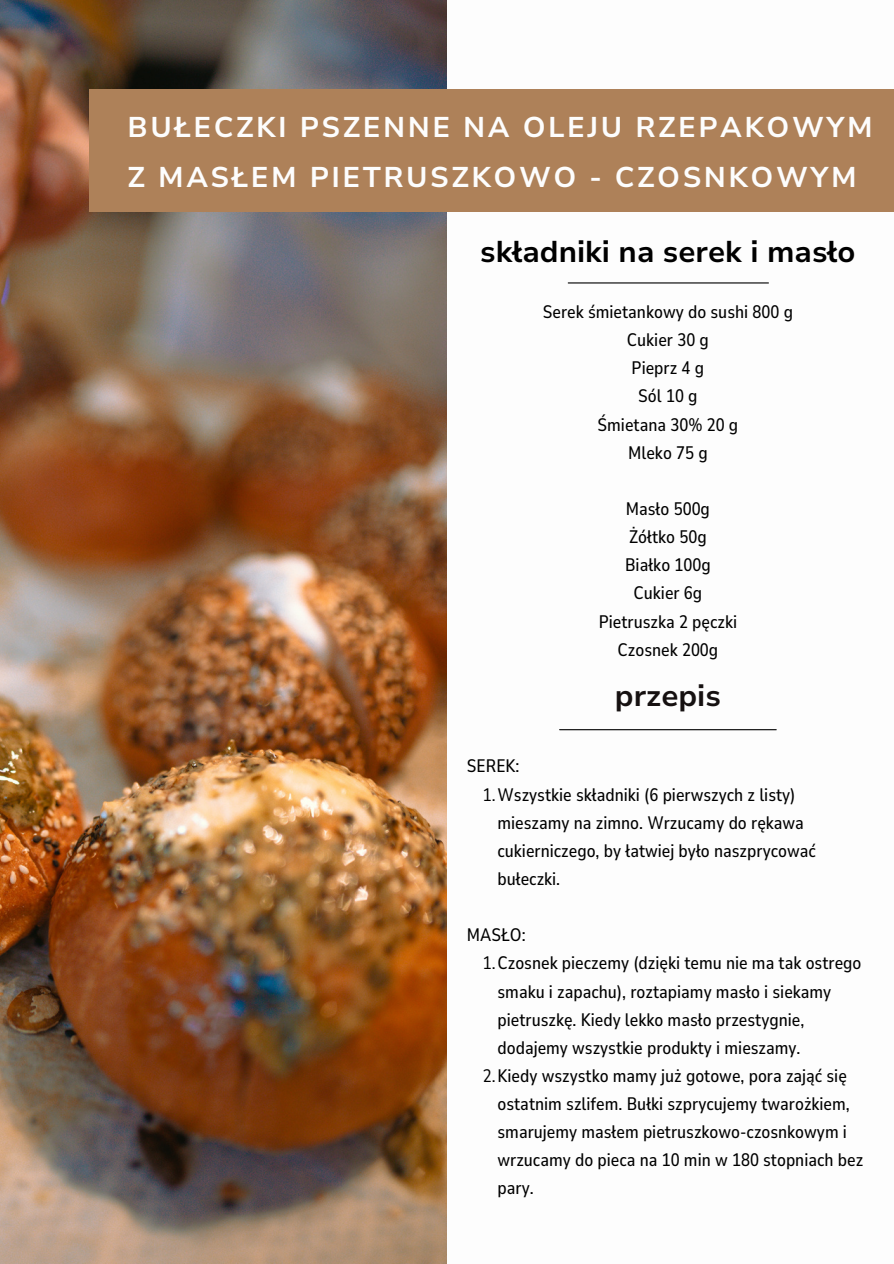
<style>
.page{position:relative;width:894px;height:1264px;background:#fff}
.page>*{position:absolute;margin:0;border:0;box-sizing:border-box;transform-origin:0 0}
.t1{font:700 30px "Nunito Sans 10 pt";color:#000}
.t2{font:700 30px "Nunito Sans 10 pt";color:#161111}
.t3{font:700 28.5px/49.5px "Nunito Sans 10 pt";letter-spacing:.085em;color:#fdfdfd}
.t4{font:500 18px/28.2px "Nunito Sans 10 pt Condensed";color:#000;text-align:center}
.s1{font-weight:400}
</style>
<div class="page">
<img style="left:0;top:0;width:446px;height:1263px">
<div style="left:89px;top:89px;width:804px;height:123px;background:#ae8159"></div>
<hr style="left:559px;top:729px;width:217px;height:1px;background:#000">
<hr style="left:568px;top:282px;width:200px;height:1px;background:#000">
<h2 class="t3" style="left:128px;top:103px;width:746px">BUŁECZKI PSZENNE NA OLEJU RZEPAKOWYM<br>Z MASŁEM PIETRUSZKOWO - CZOSNKOWYM</h2>
<h1 class="t1" style="left:480px;top:232px;width:376px">składniki na serek i masło</h1>
<p class="t4" style="left:542px;top:298px;width:252px">Serek śmietankowy do sushi 800 g<br>Cukier 30 g<br>Pieprz 4 g<br>Sól 10 g<br>Śmietana 30% 20 g<br>Mleko 75 g</p>
<p class="t4" style="left:598px;top:495px;width:140px">Masło 500g<br>Żółtko 50g<br>Białko 100g<br>Cukier 6g<br>Pietruszka 2 pęczki<br>Czosnek 200g</p>
<h1 class="t2" style="left:614px;top:676px;width:107px">przepis</h1>
<p class="t4" style="left:467px;top:752px;width:54px">SEREK:</p>
<p class="t4" style="left:482px;top:780px;width:314px"><span class="s1">1.</span>Wszystkie składniki (6 pierwszych z listy)</p>
<p class="t4" style="left:497px;top:808px;width:308px">mieszamy na zimno. Wrzucamy do rękawa</p>
<p class="t4" style="left:497px;top:836px;width:320px">cukierniczego, by łatwiej było naszprycować</p>
<p class="t4" style="left:497px;top:864px;width:64px">bułeczki.</p>
<p class="t4" style="left:467px;top:921px;width:60px">MASŁO:</p>
<p class="t4" style="left:482px;top:949px;width:380px"><span class="s1">1.</span>Czosnek pieczemy (dzięki temu nie ma tak ostrego</p>
<p class="t4" style="left:497px;top:977px;width:335px">smaku i zapachu), roztapiamy masło i siekamy</p>
<p class="t4" style="left:497px;top:1005px;width:308px">pietruszkę. Kiedy lekko masło przestygnie,</p>
<p class="t4" style="left:497px;top:1033px;width:304px">dodajemy wszystkie produkty i mieszamy.</p>
<p class="t4" style="left:482px;top:1061px;width:365px"><span class="s1">2.</span>Kiedy wszystko mamy już gotowe, pora zająć się</p>
<p class="t4" style="left:497px;top:1089px;width:354px">ostatnim szlifem. Bułki szprycujemy twarożkiem,</p>
<p class="t4" style="left:497px;top:1118px;width:351px">smarujemy masłem pietruszkowo-czosnkowym i</p>
<p class="t4" style="left:497px;top:1146px;width:367px">wrzucamy do pieca na 10 min w 180 stopniach bez</p>
<p class="t4" style="left:497px;top:1174px;width:38px">pary.</p>
</div>
